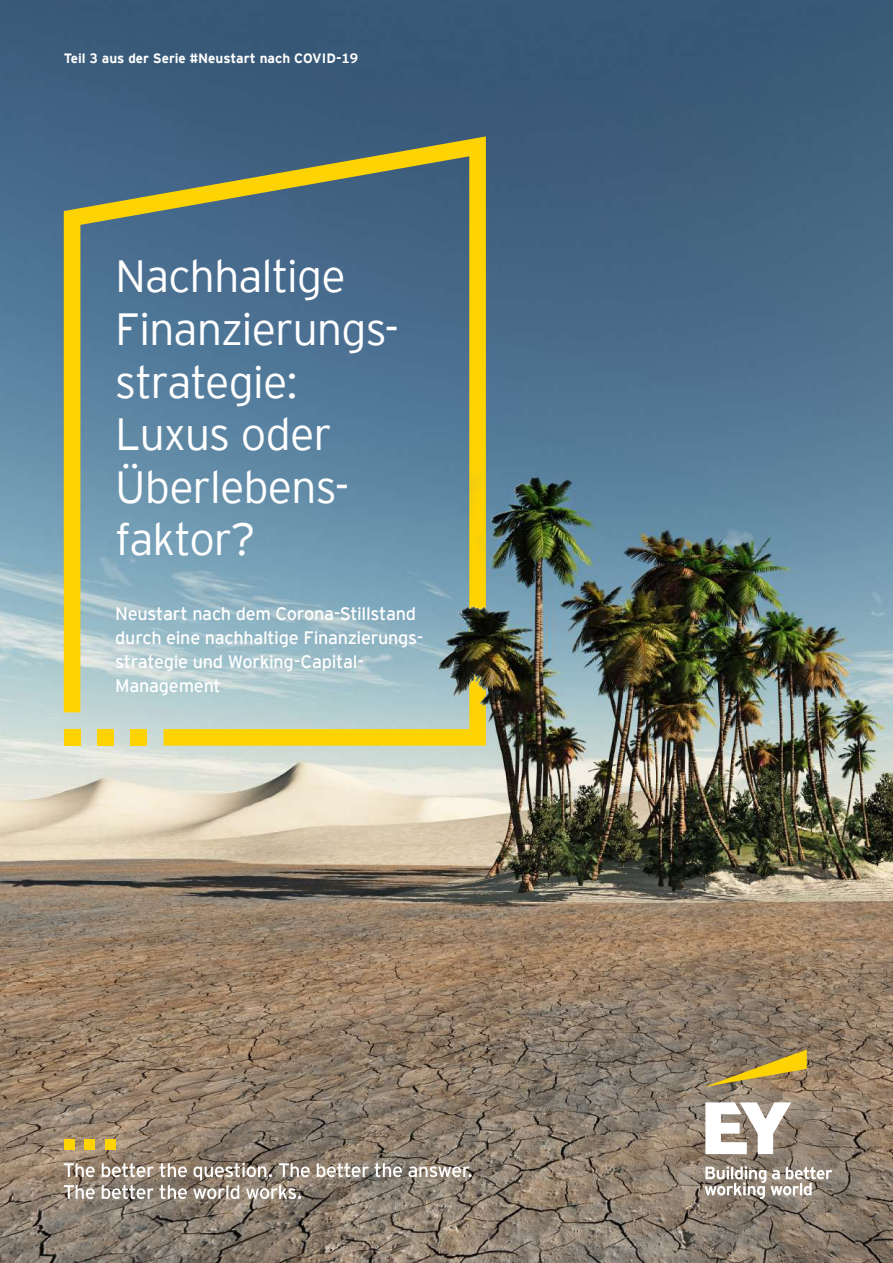
<style>
.page{position:relative;width:893px;height:1263px;background:#fff}
.page>*{position:absolute;margin:0;border:0;box-sizing:border-box;transform-origin:0 0}
.t1{font:300 45px/52.5px "EY Interstate";letter-spacing:-.025em;color:#fff}
.t2{font:18px/24px "EY Interstate";letter-spacing:-.015em;color:#fff}
.t3{font:700 13.5px "EY Interstate";color:#fff}
</style>
<div class="page">
<img style="left:0;top:0;width:893px;height:1263px">
<svg style="left:704px;top:1049px;width:103px;height:38px"></svg>
<svg style="left:704px;top:1102px;width:128px;height:97px"></svg>
<div style="left:64px;top:1139px;width:10px;height:10px;background:#fed304"></div>
<div style="left:85px;top:1139px;width:10px;height:10px;background:#fed304"></div>
<div style="left:105px;top:1139px;width:11px;height:10px;background:#fed304"></div>
<svg style="left:64px;top:1163px;width:31px;height:14px"></svg>
<svg style="left:102px;top:1163px;width:85px;height:14px"></svg>
<svg style="left:317px;top:1163px;width:85px;height:14px"></svg>
<svg style="left:408px;top:1166px;width:64px;height:11px"></svg>
<svg style="left:64px;top:1184px;width:31px;height:15px"></svg>
<svg style="left:102px;top:1184px;width:85px;height:15px"></svg>
<svg style="left:193px;top:1163px;width:117px;height:36px"></svg>
<svg style="left:64px;top:136px;width:422px;height:610px"></svg>
<div style="left:64px;top:729px;width:16px;height:17px;background:#fed304"></div>
<div style="left:97px;top:729px;width:17px;height:17px;background:#fed304"></div>
<div style="left:130px;top:729px;width:17px;height:17px;background:#fed304"></div>
<img style="left:437px;top:468px;width:265px;height:248px">
<p class="t3" style="left:64px;top:48px;width:296px">Teil 3 aus der Serie #Neustart nach COVID-19</p>
<h1 class="t1" style="left:115px;top:248px;width:285px">Nachhaltige<br>Finanzierungs&shy;strategie:<br>Luxus oder<br>Überlebens&shy;faktor?</h1>
<p class="t2" style="left:115px;top:601px;width:309px">Neustart nach dem Corona-Stillstand durch eine nachhaltige Finanzierungs&shy;strategie und Working-Capital-<br>Management</p>
</div>
